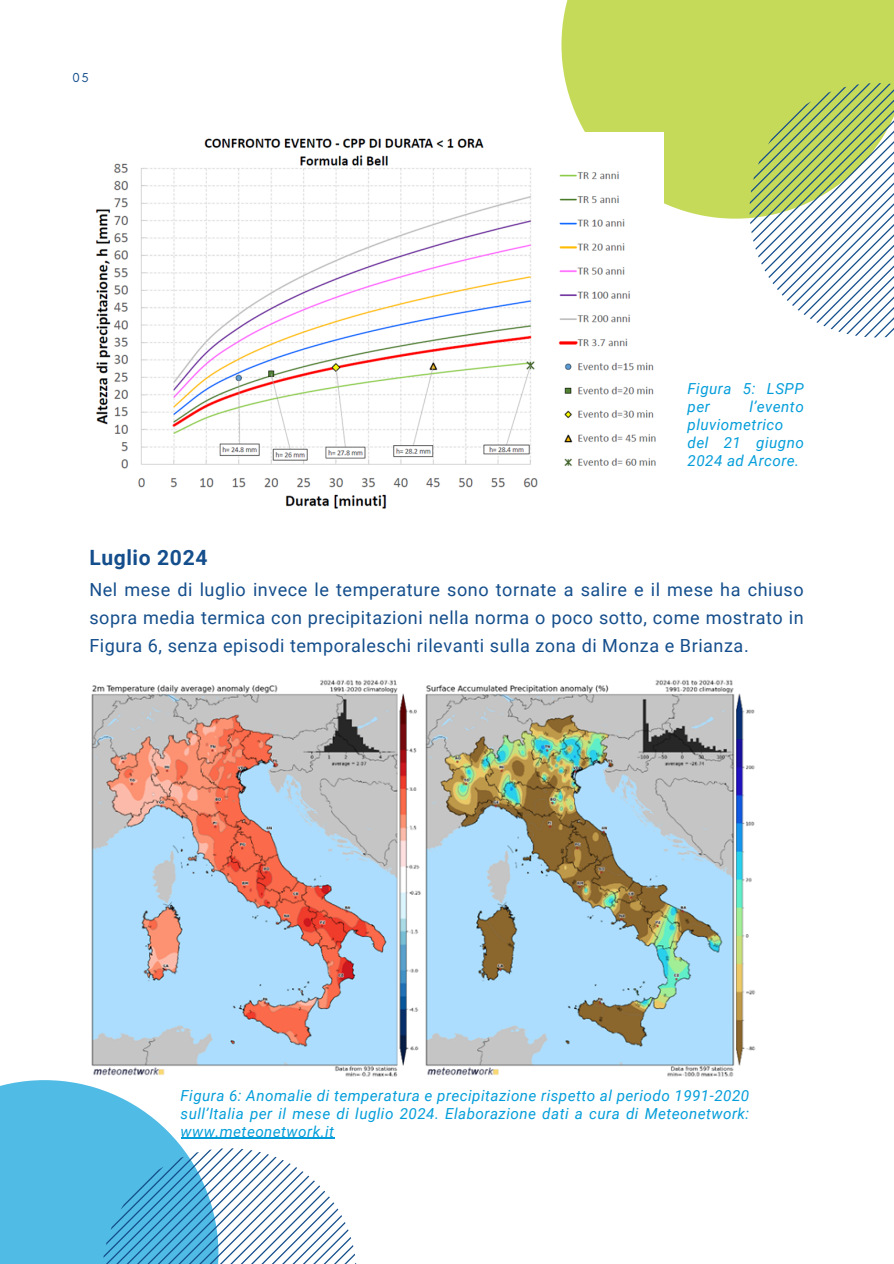
<style>
.page{position:relative;width:894px;height:1264px;background:#fff}
.page>*{position:absolute;margin:0;border:0;box-sizing:border-box;transform-origin:0 0}
.t1{font:700 21px "Roboto";letter-spacing:.03em;color:#144e8c}
.t2{font:18px/28.2px "Roboto";letter-spacing:.03em;color:#144e8c;text-align:justify}
.t3{font:italic 15.15px/18px "Roboto";letter-spacing:.03em;color:#059eda}
.t4{font:13.2px "Glacial Indifference";color:#144e8c}
</style>
<div class="page">
<div style="left:561px;top:0;width:332px;height:219px;background:#c6da5a"></div>
<svg style="left:749px;top:83px;width:144px;height:254px"></svg>
<svg style="left:0;top:1080px;width:218px;height:183px;fill:#50bbe5"></svg>
<svg style="left:102px;top:1148px;width:254px;height:115px"></svg>
<img style="left:96px;top:132px;width:567px;height:376px">
<img style="left:91px;top:680px;width:665px;height:397px">
<hr style="left:180px;top:1137px;width:154px;height:1px;background:#059eda">
<p class="t4" style="left:73px;top:70px;width:18px">05</p>
<h1 class="t3" style="left:687px;top:379px;width:118px">Figura 5: LSPP per</h1>
<h1 class="t3" style="left:687px;top:397px;width:118px;text-indent:62px">l’evento pluviometrico del 21 giugno<br>2024 ad Arcore.</h1>
<p class="t1" style="left:89px;top:545px;width:119px">Luglio 2024</p>
<p class="t2" style="left:89px;top:575px;width:715px">Nel mese di luglio invece le temperature sono tornate a salire e il mese ha chiuso sopra media termica con precipitazioni nella norma o poco sotto, come mostrato in Figura 6, senza episodi temporaleschi rilevanti sulla zona di Monza e Brianza.</p>
<p class="t3" style="left:180px;top:1086px;width:570px;text-align:justify">Figura 6: Anomalie di temperatura e precipitazione rispetto al periodo 1991-2020 sull’Italia per il mese di luglio 2024. Elaborazione dati a cura di Meteonetwork: www.meteonetwork.it</p>
</div>
